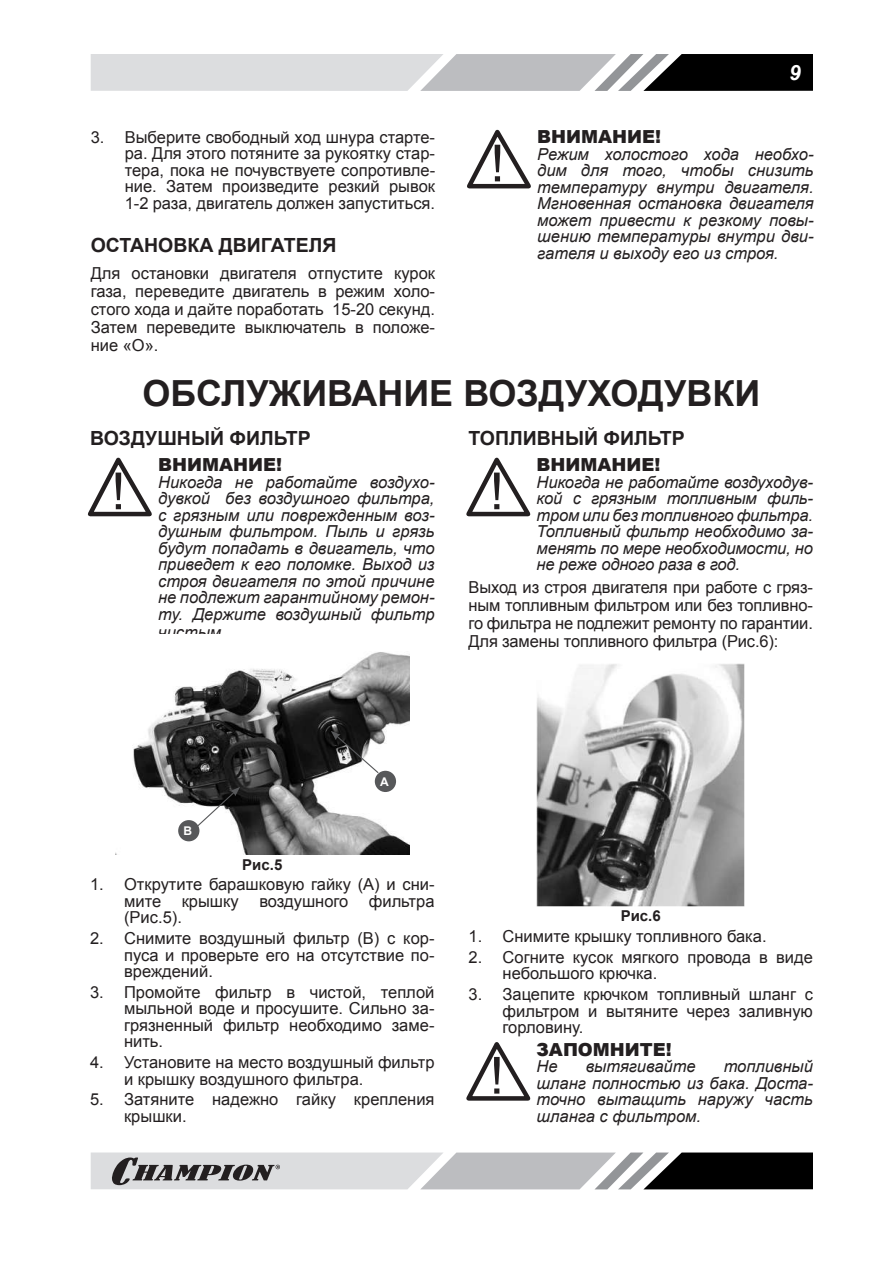
<style>
.page{position:relative;width:893px;height:1263px;background:#fff}
.page>*{position:absolute;margin:0;border:0;box-sizing:border-box;transform-origin:0 0}
.t1{font:700 36px "Arial";color:#231f20}
.t2{font:italic 700 21px "Arial";color:#fff}
.t3{font:700 19.5px "Arial";color:#231f20}
.t4{font:900 18px "Arial";color:#231f20}
.t5{font:16.5px/16.5px "Arial";color:#231f20;text-align:justify}
.t6{font:italic 16.5px/16.5px "Arial";color:#231f20;text-align:justify}
.t7{font:700 15px "Arial";color:#231f20}
.t8{font:700 12px "Arial";color:#fff}
</style>
<div class="page">
<svg style="left:91px;top:54px;width:722px;height:37px;background:#a7a8a9"></svg>
<svg style="left:91px;top:1152px;width:722px;height:37px;background:#9d9d9f"></svg>
<svg style="left:467px;top:129px;width:64px;height:60px"></svg>
<svg style="left:87px;top:457px;width:65px;height:60px"></svg>
<img style="left:115px;top:652px;width:294px;height:203px">
<div style="left:375px;top:771px;width:21px;height:21px;background:#57585a;border-radius:50%"></div>
<div style="left:178px;top:820px;width:21px;height:21px;background:#57585a;border-radius:50%"></div>
<svg style="left:331px;top:731px;width:49px;height:43px"></svg>
<svg style="left:193px;top:787px;width:47px;height:43px"></svg>
<svg style="left:466px;top:457px;width:65px;height:60px"></svg>
<img style="left:537px;top:664px;width:208px;height:242px">
<svg style="left:466px;top:1042px;width:65px;height:59px"></svg>
<p class="t5" style="left:125px;top:129px;width:312px;text-indent:-34px">3. Выберите свободный ход шнура старте&shy;ра. Для этого потяните за рукоятку стар&shy;тера, пока не почувствуете сопротивле&shy;ние. Затем произведите резкий рывок 1-2 раза, двигатель должен запуститься.</p>
<p class="t3" style="left:91px;top:232px;width:247px">ОСТАНОВКА ДВИГАТЕЛЯ</p>
<p class="t5" style="left:91px;top:264px;width:346px;line-height:18px">Для остановки двигателя отпустите курок газа, переведите двигатель в режим холо&shy;стого хода и дайте поработать 15-20 секунд.<br>Затем переведите выключатель в положе&shy;ние «О».</p>
<p class="t2" style="left:789px;top:59px;width:13px">9</p>
<p class="t4" style="left:537px;top:124px;width:125px">ВНИМАНИЕ!</p>
<p class="t6" style="left:537px;top:146px;width:278px">Режим холостого хода необхо&shy;дим для того, чтобы снизить температуру внутри двигателя.<br>Мгновенная остановка двигателя может привести к резкому повы&shy;шению температуры внутри дви&shy;гателя и выходу его из строя.</p>
<h1 class="t1" style="left:143px;top:369px;width:619px">ОБСЛУЖИВАНИЕ ВОЗДУХОДУВКИ</h1>
<p class="t3" style="left:90px;top:425px;width:222px">ВОЗДУШНЫЙ ФИЛЬТР</p>
<p class="t4" style="left:158px;top:452px;width:125px">ВНИМАНИЕ!</p>
<p class="t6" style="left:158px;top:474px;width:278px">Никогда не работайте воздухо&shy;дувкой без воздушного фильтра, с грязным или поврежденным воз&shy;душным фильтром. Пыль и грязь будут попадать в двигатель, что приведет к его поломке. Выход из строя двигателя по этой причине не подлежит гарантийному ремон&shy;ту. Держите воздушный фильтр</p>
<p class="t6" style="left:158px;top:624px;width:69px">чистым.</p>
<p class="t3" style="left:469px;top:425px;width:218px">ТОПЛИВНЫЙ ФИЛЬТР</p>
<p class="t4" style="left:537px;top:452px;width:125px">ВНИМАНИЕ!</p>
<p class="t6" style="left:537px;top:474px;width:278px">Никогда не работайте воздуходув&shy;кой с грязным топливным филь&shy;тром или без топливного фильтра.<br>Топливный фильтр необходимо за&shy;менять по мере необходимости, но не реже одного раза в год.</p>
<p class="t5" style="left:469px;top:578px;width:346px;line-height:18px">Выход из строя двигателя при работе с гряз&shy;ным топливным фильтром или без топливно&shy;го фильтра не подлежит ремонту по гарантии.<br>Для замены топливного фильтра (Рис.6):</p>
<p class="t8" style="left:184px;top:823px;width:10px">В</p>
<p class="t8" style="left:380px;top:773px;width:10px">А</p>
<p class="t7" style="left:242px;top:854px;width:42px">Рис.5</p>
<p class="t5" style="left:124px;top:876px;width:312px;text-indent:-34px">1. Открутите барашковую гайку (А) и сни&shy;мите крышку воздушного фильтра (Рис.5).</p>
<p class="t5" style="left:124px;top:930px;width:312px;text-indent:-34px">2. Снимите воздушный фильтр (В) с кор&shy;пуса и проверьте его на отсутствие по&shy;вреждений.</p>
<p class="t5" style="left:124px;top:984px;width:312px;text-indent:-34px">3. Промойте фильтр в чистой, теплой мыльной воде и просушите. Сильно за&shy;грязненный фильтр необходимо заме&shy;нить.</p>
<p class="t5" style="left:124px;top:1054px;width:312px;text-indent:-34px">4. Установите на место воздушный фильтр и крышку воздушного фильтра.</p>
<p class="t5" style="left:124px;top:1091px;width:312px;text-indent:-34px">5. Затяните надежно гайку крепления крышки.</p>
<p class="t7" style="left:621px;top:906px;width:42px">Рис.6</p>
<p class="t5" style="left:469px;top:928px;width:300px">1. Снимите крышку топливного бака.</p>
<p class="t5" style="left:503px;top:949px;width:312px;text-indent:-34px">2. Согните кусок мягкого провода в виде небольшого крючка.</p>
<p class="t5" style="left:503px;top:986px;width:312px;text-indent:-34px">3. Зацепите крючком топливный шланг с фильтром и вытяните через заливную горловину.</p>
<p class="t4" style="left:537px;top:1036px;width:137px">ЗАПОМНИТЕ!</p>
<p class="t6" style="left:537px;top:1058px;width:23px">Не</p>
<p class="t6" style="left:586px;top:1058px;width:111px">вытягивайте</p>
<p class="t6" style="left:537px;top:1058px;width:278px;text-indent:187px">топливный шланг полностью из бака. Доста&shy;точно вытащить наружу часть шланга с фильтром.</p>
</div>
